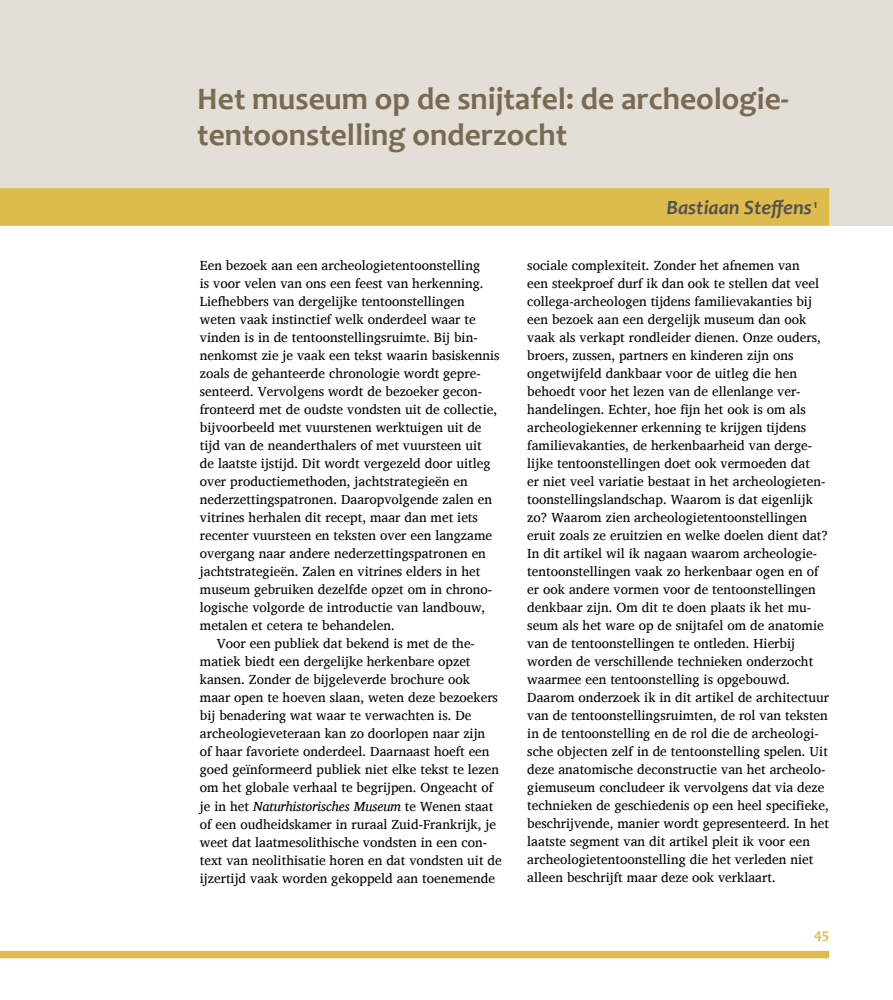
<style>
.page{position:relative;width:893px;height:1000px;background:#fff}
.page>*{position:absolute;margin:0;border:0;box-sizing:border-box;transform-origin:0 0}
.t1{font:700 31.5px/36px "Candara";color:#796b53}
.t2{font:italic 700 20.25px "Candara";color:#525251}
.t3{font:700 15px "Candara";color:#debb4d}
.t4{font:13.5px/18px "Charis SIL";color:#000}
.t5{font:italic 13.5px "Charis SIL";color:#000}
.s1{font-style:normal}
</style>
<div class="page">
<div style="left:0;top:950px;width:829px;height:8px;background:#debb4d"></div>
<div style="left:0;top:0;width:893px;height:226px;background:#e3ded6"></div>
<div style="left:0;top:188px;width:829px;height:38px;background:#debb4d"></div>
<h1 class="t1" style="left:197px;top:80px;width:593px">Het museum op de snijtafel: de archeologie&shy;tentoonstelling onderzocht</h1>
<p class="t4" style="left:200px;top:256px;width:282px">Een bezoek aan een archeologietentoonstelling</p>
<p class="t4" style="left:200px;top:274px;width:285px">is voor velen van ons een feest van herkenning.</p>
<p class="t4" style="left:200px;top:292px;width:266px">Liefhebbers van dergelijke tentoonstellingen</p>
<p class="t4" style="left:200px;top:310px;width:277px">weten vaak instinctief welk onderdeel waar te</p>
<p class="t4" style="left:200px;top:328px;width:279px">vinden is in de tentoonstellingsruimte. Bij bin-</p>
<p class="t4" style="left:200px;top:346px;width:301px">nenkomst zie je vaak een tekst waarin basiskennis</p>
<p class="t4" style="left:200px;top:364px;width:282px">zoals de gehanteerde chronologie wordt gepre-</p>
<p class="t4" style="left:200px;top:382px;width:284px">senteerd. Vervolgens wordt de bezoeker gecon-</p>
<p class="t4" style="left:200px;top:400px;width:299px">fronteerd met de oudste vondsten uit de collectie,</p>
<p class="t4" style="left:200px;top:418px;width:283px">bijvoorbeeld met vuurstenen werktuigen uit de</p>
<p class="t4" style="left:200px;top:436px;width:284px">tijd van de neanderthalers of met vuursteen uit</p>
<p class="t4" style="left:200px;top:454px;width:292px">de laatste ijstijd. Dit wordt vergezeld door uitleg</p>
<p class="t4" style="left:200px;top:472px;width:269px">over productiemethoden, jachtstrategieën en</p>
<p class="t4" style="left:200px;top:490px;width:294px">nederzettingspatronen. Daaropvolgende zalen en</p>
<p class="t4" style="left:200px;top:508px;width:280px">vitrines herhalen dit recept, maar dan met iets</p>
<p class="t4" style="left:200px;top:526px;width:294px">recenter vuursteen en teksten over een langzame</p>
<p class="t4" style="left:200px;top:544px;width:288px">overgang naar andere nederzettingspatronen en</p>
<p class="t4" style="left:200px;top:562px;width:282px">jachtstrategieën. Zalen en vitrines elders in het</p>
<p class="t4" style="left:200px;top:580px;width:294px">museum gebruiken dezelfde opzet om in chrono-</p>
<p class="t4" style="left:200px;top:598px;width:287px">logische volgorde de introductie van landbouw,</p>
<p class="t4" style="left:200px;top:616px;width:196px">metalen et cetera te behandelen.</p>
<p class="t4" style="left:217px;top:634px;width:260px">Voor een publiek dat bekend is met de the-</p>
<p class="t4" style="left:200px;top:652px;width:272px">matiek biedt een dergelijke herkenbare opzet</p>
<p class="t4" style="left:200px;top:670px;width:272px">kansen. Zonder de bijgeleverde brochure ook</p>
<p class="t4" style="left:200px;top:688px;width:300px">maar open te hoeven slaan, weten deze bezoekers</p>
<p class="t4" style="left:200px;top:706px;width:273px">bij benadering wat waar te verwachten is. De</p>
<p class="t4" style="left:200px;top:724px;width:287px">archeologieveteraan kan zo doorlopen naar zijn</p>
<p class="t4" style="left:200px;top:742px;width:291px">of haar favoriete onderdeel. Daarnaast hoeft een</p>
<p class="t4" style="left:200px;top:760px;width:301px">goed geïnformeerd publiek niet elke tekst te lezen</p>
<p class="t4" style="left:200px;top:778px;width:295px">om het globale verhaal te begrijpen. Ongeacht of</p>
<p class="t5" style="left:200px;top:797px;width:295px"><span class="s1">je in het</span> Naturhistorisches Museum <span class="s1">te Wenen staat</span></p>
<p class="t4" style="left:200px;top:814px;width:298px">of een oudheidskamer in ruraal Zuid-Frankrijk, je</p>
<p class="t4" style="left:200px;top:832px;width:289px">weet dat laatmesolithische vondsten in een con-</p>
<p class="t4" style="left:200px;top:850px;width:303px">text van neolithisatie horen en dat vondsten uit de</p>
<p class="t4" style="left:200px;top:868px;width:297px">ijzertijd vaak worden gekoppeld aan toenemende</p>
<h2 class="t2" style="left:666px;top:195px;width:152px">Bastiaan Steffens<sup>1</sup></h2>
<p class="t4" style="left:527px;top:256px;width:303px">sociale complexiteit. Zonder het afnemen van<br>een steekproef durf ik dan ook te stellen dat veel collega-archeologen tijdens familievakanties bij een bezoek aan een dergelijk museum dan ook vaak als verkapt rondleider dienen. Onze ouders, broers, zussen, partners en kinderen zijn ons ongetwijfeld dankbaar voor de uitleg die hen behoedt voor het lezen van de ellenlange ver&shy;handelingen. Echter, hoe fijn het ook is om als archeologiekenner erkenning te krijgen tijdens familievakanties, de herkenbaarheid van derge&shy;lijke tentoonstellingen doet ook vermoeden dat<br>er niet veel variatie bestaat in het archeologieten&shy;toonstellingslandschap. Waarom is dat eigenlijk zo? Waarom zien archeologietentoonstellingen eruit zoals ze eruitzien en welke doelen dient dat?<br>In dit artikel wil ik nagaan waarom archeologie&shy;tentoonstellingen vaak zo herkenbaar ogen en of er ook andere vormen voor de tentoonstellingen denkbaar zijn. Om dit te doen plaats ik het mu&shy;seum als het ware op de snijtafel om de anatomie van de tentoonstellingen te ontleden. Hierbij worden de verschillende technieken onderzocht waarmee een tentoonstelling is opgebouwd.<br>Daarom onderzoek ik in dit artikel de architectuur van de tentoonstellingsruimten, de rol van teksten in de tentoonstelling en de rol die de archeologi&shy;sche objecten zelf in de tentoonstelling spelen. Uit deze anatomische deconstructie van het archeolo&shy;giemuseum concludeer ik vervolgens dat via deze technieken de geschiedenis op een heel specifieke, beschrijvende, manier wordt gepresenteerd. In het laatste segment van dit artikel pleit ik voor een archeologietentoonstelling die het verleden niet alleen beschrijft maar deze ook verklaart.</p>
<p class="t3" style="left:814px;top:924px;width:17px">45</p>
</div>
